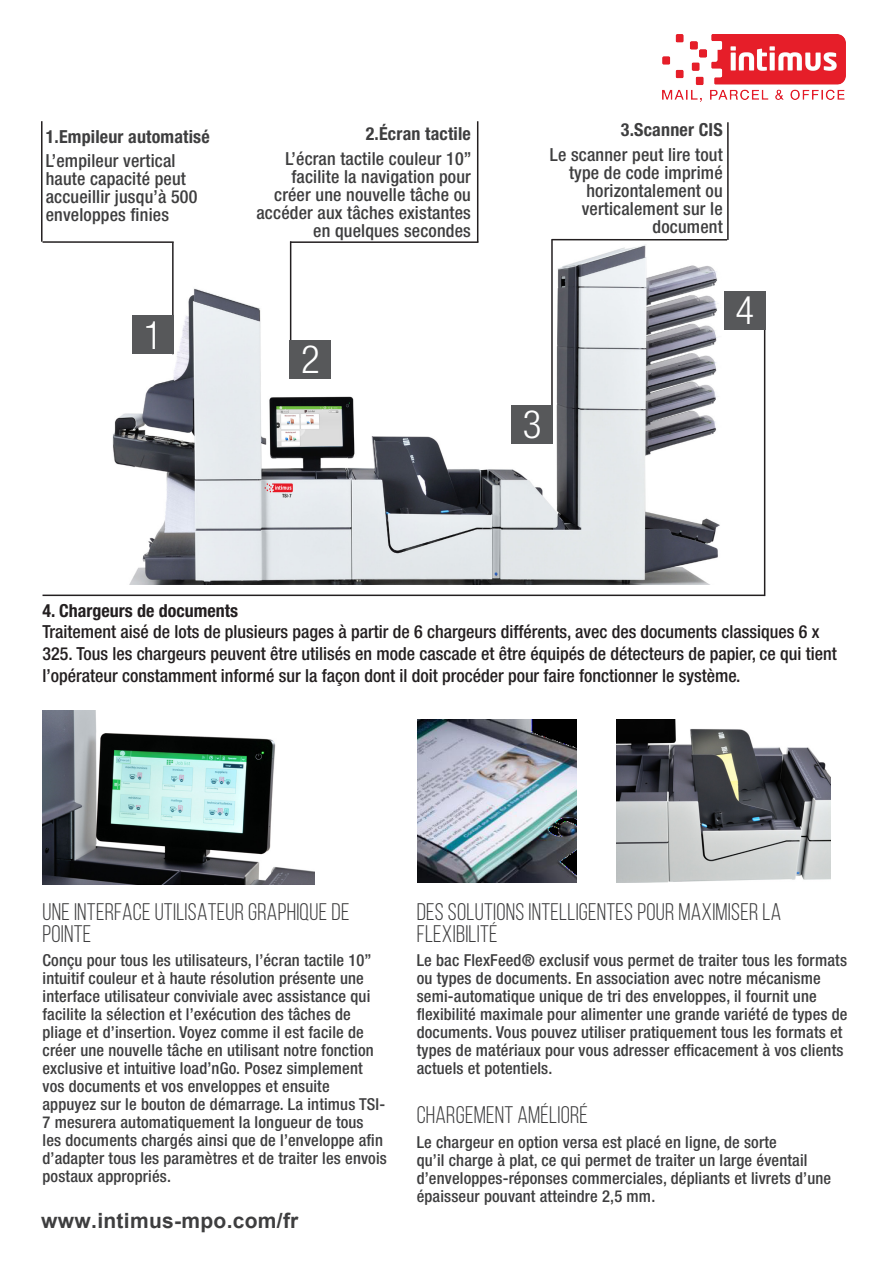
<style>
.page{position:relative;width:893px;height:1263px;background:#fff}
.page>*{position:absolute;margin:0;border:0;box-sizing:border-box;transform-origin:0 0}
.Listado{font:300 condensed 39px "Helvetica Neue LT Std";color:#fff}
.Listado-2{font:24px/22.5px "Bebas Neue";letter-spacing:.01em;color:#3e3e3f}
.t1{font:700 21px "Arial";letter-spacing:.015em;color:#3e3e3f}
.t2{font:500 condensed 18px/21.6px "Helvetica Neue LT Std";color:#231f20}
.Listado-3{font:500 condensed 18px/18px "Helvetica Neue LT Std";letter-spacing:.01em;color:#3e3e3f;text-align:right}
.Listado-4{font:700 condensed 18px "Helvetica Neue LT Std";letter-spacing:.01em;color:#3e3e3f}
.t3{font:700 condensed 18px "Helvetica Neue LT Std";color:#231f20}
.Listado-5{font:500 condensed 16.5px/18px "Helvetica Neue LT Std";letter-spacing:.01em;color:#3e3e3f}
.s1{font-style:inherit}
</style>
<div class="page">
<img style="left:617px;top:719px;width:214px;height:163px">
<img style="left:418px;top:720px;width:158px;height:162px">
<hr style="left:43px;top:594px;width:722px;height:2px;background:#231f20">
<hr style="left:764px;top:291px;width:1px;height:305px;background:#231f20">
<div style="left:724px;top:291px;width:41px;height:39px;background:#57585a"></div>
<hr style="left:41px;top:121px;width:2px;height:121px;background:#231f20">
<img style="left:43px;top:710px;width:271px;height:174px">
<img style="left:112px;top:233px;width:608px;height:352px">
<hr style="left:172px;top:242px;width:2px;height:112px;background:#231f20">
<hr style="left:290px;top:241px;width:1px;height:137px;background:#231f20">
<hr style="left:727px;top:122px;width:2px;height:118px;background:#231f20">
<hr style="left:551px;top:239px;width:2px;height:205px;background:#231f20">
<hr style="left:290px;top:241px;width:188px;height:2px;background:#231f20">
<hr style="left:477px;top:121px;width:1px;height:121px;background:#231f20">
<hr style="left:43px;top:241px;width:131px;height:2px;background:#231f20">
<div style="left:290px;top:340px;width:41px;height:38px;background:#57585a"></div>
<div style="left:512px;top:405px;width:41px;height:39px;background:#57585a"></div>
<div style="left:133px;top:315px;width:41px;height:39px;background:#57585a"></div>
<hr style="left:552px;top:239px;width:175px;height:2px;background:#231f20">
<img style="left:663px;top:35px;width:183px;height:67px">
<p class="Listado-4" style="left:46px;top:125px;width:166px">1.Empileur automatisé</p>
<p class="Listado-3" style="left:46px;top:151px;width:153px;text-align:left">L’empileur vertical haute capacité peut accueillir jusqu’à 500 enveloppes finies</p>
<p class="Listado" style="left:144px;top:313px;width:20px">1</p>
<p class="Listado-4" style="left:366px;top:123px;width:107px">2.Écran tactile</p>
<p class="Listado-3" style="left:256px;top:149px;width:217px">L’écran tactile couleur 10” facilite la navigation pour créer une nouvelle tâche ou accéder aux tâches existantes en quelques secondes</p>
<p class="Listado" style="left:301px;top:337px;width:20px">2</p>
<p class="Listado-4" style="left:621px;top:119px;width:103px">3.Scanner CIS</p>
<p class="Listado-3" style="left:550px;top:145px;width:174px">Le scanner peut lire tout type de code imprimé horizontalement ou verticalement sur le document</p>
<p class="Listado" style="left:735px;top:288px;width:20px">4</p>
<p class="Listado" style="left:523px;top:402px;width:20px">3</p>
<p class="t3" style="left:43px;top:599px;width:197px">4. Chargeurs de documents</p>
<p class="t2" style="left:43px;top:621px;width:796px">Traitement aisé de lots de plusieurs pages à partir de 6 chargeurs différents, avec des documents classiques 6 x<br>325. Tous les chargeurs peuvent être utilisés en mode cascade et être équipés de détecteurs de papier, ce qui tient l’opérateur constamment informé sur la façon dont il doit procéder pour faire fonctionner le système.</p>
<p class="Listado-2" style="left:43px;top:900px;width:308px">UNE INTERFACE UTILISATEUR GRAPHIQUE DE<br>POINTE</p>
<p class="Listado-5" style="left:43px;top:951px;width:346px">Conçu pour tous les utilisateurs, l’écran tactile 10” intuitif couleur et à haute résolution présente une interface utilisateur conviviale avec assistance qui facilite la sélection et l’exécution des tâches de pliage et d’insertion. Voyez comme il est facile de créer une nouvelle tâche en utilisant notre fonction exclusive et intuitive load’nGo. Posez simplement vos documents et vos enveloppes et ensuite appuyez sur le bouton de démarrage. La intimus TSI-7 mesurera automatiquement la longueur de tous<br>les documents chargés ainsi que de l’enveloppe afin d’adapter tous les paramètres et de traiter les envois postaux appropriés.</p>
<p class="t1" style="left:41px;top:1206px;width:259px">www.intimus-mpo.com<span class="s1">/</span>fr</p>
<p class="Listado-2" style="left:417px;top:900px;width:366px">DES SOLUTIONS INTELLIGENTES POUR MAXIMISER LA<br>FLEXIBILITÉ</p>
<p class="Listado-5" style="left:417px;top:951px;width:432px">Le bac FlexFeed® exclusif vous permet de traiter tous les formats ou types de documents. En association avec notre mécanisme semi-automatique unique de tri des enveloppes, il fournit une flexibilité maximale pour alimenter une grande variété de types de documents. Vous pouvez utiliser pratiquement tous les formats et types de matériaux pour vous adresser efficacement à vos clients actuels et potentiels.</p>
<p class="Listado-2" style="left:417px;top:1103px;width:173px">CHARGEMENT AMÉLIORÉ</p>
<p class="Listado-5" style="left:417px;top:1132px;width:416px">Le chargeur en option versa est placé en ligne, de sorte<br>qu’il charge à plat, ce qui permet de traiter un large éventail d’enveloppes-réponses commerciales, dépliants et livrets d’une épaisseur pouvant atteindre 2,5 mm.</p>
</div>
